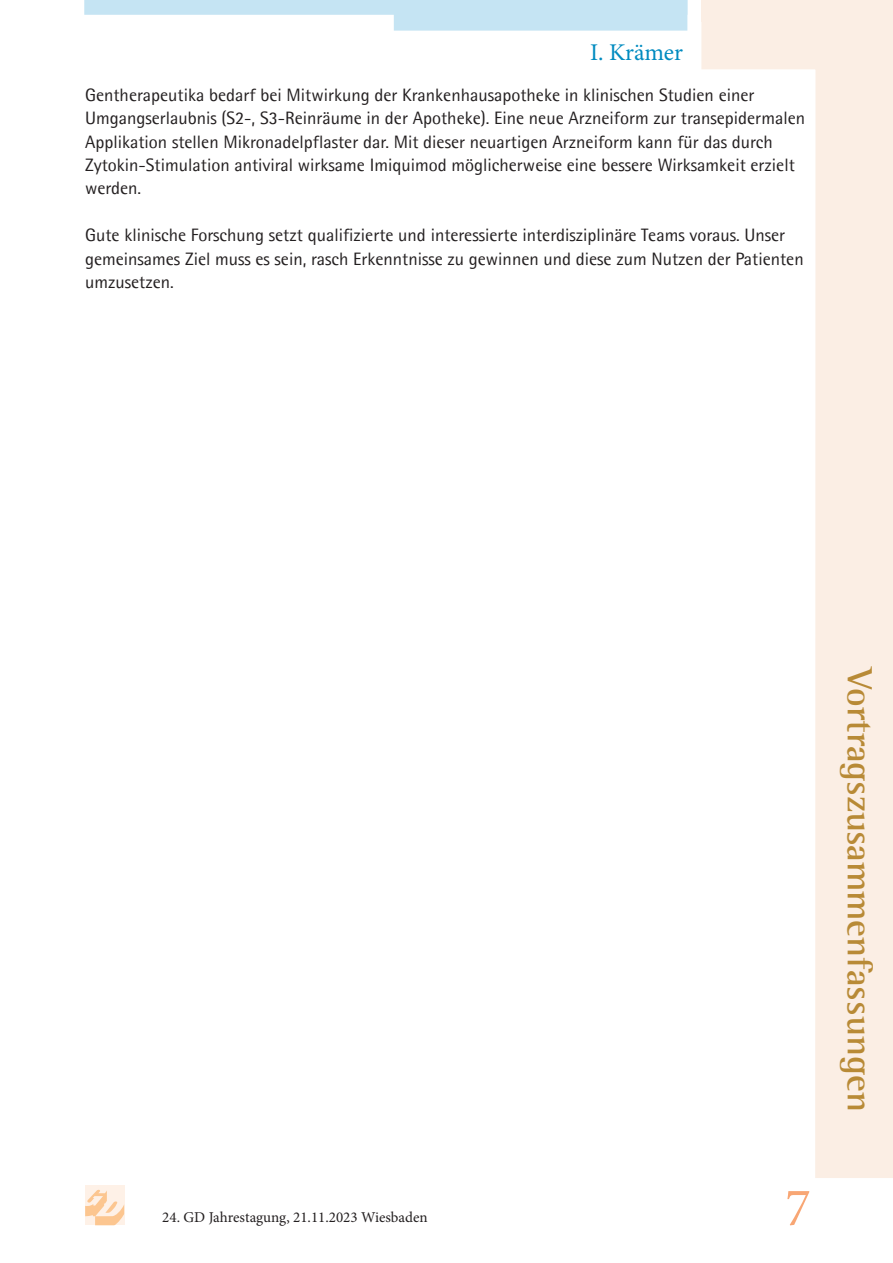
<style>
.page{position:relative;width:893px;height:1263px;background:#fff}
.page>*{position:absolute;margin:0;border:0;box-sizing:border-box;transform-origin:0 0}
.t1{font:54px "Minion Pro";color:#f8a674}
.t2{font:700 36px "Agfa Rotis Semi Serif";color:#b88a36}
.Fließtext{font:24px "Minion Pro";letter-spacing:-.005em;color:#008bc0}
.Grundlienenrasterausrichtung{font:18px/23.4px "Agfa Rotis Semisans";color:#231f20}
.t3{font:15px "Minion Pro";color:#231f20}
</style>
<div class="page">
<svg style="left:701px;top:21px;width:192px;height:1157px"></svg>
<div style="left:85px;top:1186px;width:39px;height:39px;background:#fef1e7"></div>
<svg style="left:85px;top:1189px;width:39px;height:36px"></svg>
<svg style="left:84px;top:0;width:603px;height:31px"></svg>
<div style="left:701px;top:0;width:192px;height:21px;background:#fbeee4"></div>
<p class="Fließtext" style="left:590px;top:37px;width:94px">I. Krämer</p>
<p class="Grundlienenrasterausrichtung" style="left:85px;top:83px;width:721px">Gentherapeutika bedarf bei Mitwirkung der Krankenhausapotheke in klinischen Studien einer Umgangserlaubnis (S2-, S3-Reinräume in der Apotheke). Eine neue Arzneiform zur transepidermalen Applikation stellen Mikronadelpflaster dar. Mit dieser neuartigen Arzneiform kann für das durch Zytokin-Stimulation antiviral wirksame Imiquimod möglicherweise eine bessere Wirksamkeit erzielt werden.</p>
<p class="Grundlienenrasterausrichtung" style="left:85px;top:223px;width:720px">Gute klinische Forschung setzt qualifizierte und interessierte interdisziplinäre Teams voraus. Unser gemeinsames Ziel muss es sein, rasch Erkenntnisse zu gewinnen und diese zum Nutzen der Patienten umzusetzen.</p>
<p class="t3" style="left:162px;top:1207px;width:267px">24. GD Jahrestagung, 21.11.2023 Wiesbaden</p>
<h2 class="t2" style="left:882px;top:668px;width:445px;rotate:90deg">Vortragszusammenfassungen</h2>
<h1 class="t1" style="left:785px;top:1171px;width:27px">7</h1>
</div>
